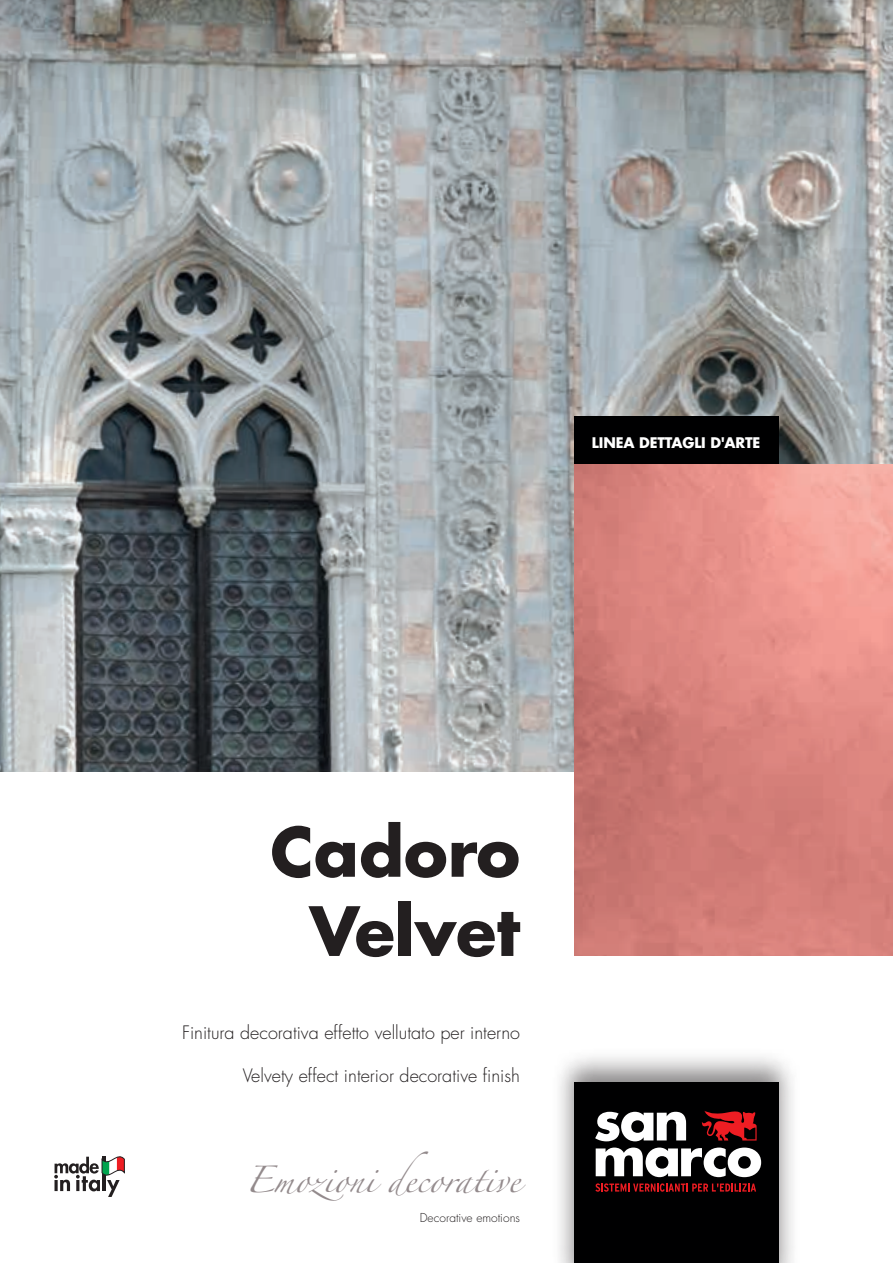
<style>
.page{position:relative;width:893px;height:1263px;background:#fff}
.page>*{position:absolute;margin:0;border:0;box-sizing:border-box;transform-origin:0 0}
.t1{font:700 66px/79.2px "Futura Std";color:#231f20;text-align:center}
.t2{font:24px "Zapfino";color:#938a8c}
.t3{font:300 18px "Futura Std";color:#231f20}
.t4{font:700 14.25px "Futura Std";letter-spacing:-.01em;color:#fff}
.t5{font:300 12px "Futura Std";color:#231f20}
</style>
<div class="page">
<img style="left:0;top:0;width:893px;height:772px">
<div style="left:574px;top:416px;width:204px;height:48px;background:#000001"></div>
<img style="left:574px;top:464px;width:319px;height:492px">
<svg style="left:54px;top:1156px;width:71px;height:41px"></svg>
<div style="left:555px;top:1055px;width:241px;height:208px;background:#231f20;opacity:.25"></div>
<div style="left:574px;top:1082px;width:204px;height:181px;background:#000001"></div>
<svg style="left:701px;top:1111px;width:56px;height:29px"></svg>
<svg style="left:596px;top:1147px;width:165px;height:30px"></svg>
<svg style="left:595px;top:1112px;width:91px;height:29px"></svg>
<svg style="left:595px;top:1183px;width:161px;height:9px"></svg>
<p class="t4" style="left:592px;top:434px;width:170px">LINEA DETTAGLI D'ARTE</p>
<h1 class="t1" style="left:270px;top:811px;width:251px">Cadoro<br>Velvet</h1>
<p class="t3" style="left:182px;top:1022px;width:339px">Finitura decorativa effetto vellutato per interno</p>
<p class="t3" style="left:243px;top:1065px;width:279px">Velvety effect interior decorative finish</p>
<h2 class="t2" style="left:245px;top:1170px;width:276px">Emozioni decorative</h2>
<p class="t5" style="left:420px;top:1210px;width:102px">Decorative emotions</p>
</div>
